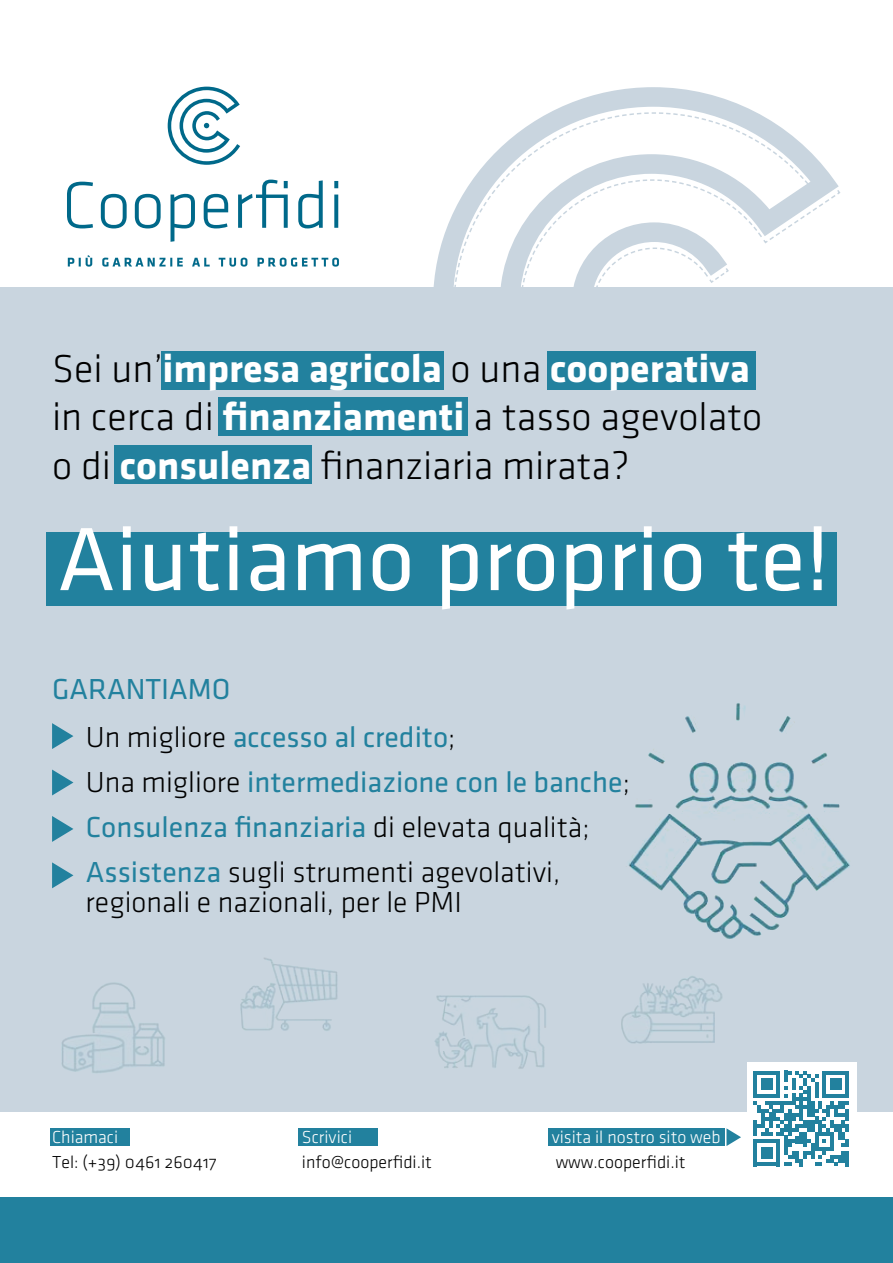
<style>
.page{position:relative;width:893px;height:1263px;background:#fff}
.page>*{position:absolute;margin:0;border:0;box-sizing:border-box;transform-origin:0 0}
.t1{font:93px "Klavika Regular OSF";color:#fff}
.t2{font:40.35px/48.4px "Klavika Light OSF";color:#000}
.t3{font:40.35px "Klavika Bold Bold OSF";color:#fff}
.t4{font:30px/45px "Klavika Regular OSF";color:#22819e}
.t5{font:30px/30px "Klavika Light OSF";color:#000}
.t6{font:18px "Klavika Light OSF";color:#000}
.t7{font:18px "Klavika Light OSF";color:#fff}
.s1{font-family:"Klavika Light OSF";color:#000}
.s2{font-family:"Klavika Bold Bold OSF";color:#fff}
.s3{font-family:"Klavika Regular OSF";color:#22819e}
</style>
<div class="page">
<div style="left:0;top:287px;width:893px;height:825px;background:#c9d5df"></div>
<div style="left:50px;top:1128px;width:79px;height:18px;background:#22819e"></div>
<div style="left:298px;top:1128px;width:79px;height:18px;background:#22819e"></div>
<div style="left:549px;top:1128px;width:176px;height:18px;background:#22819e"></div>
<svg style="left:168px;top:87px;width:72px;height:78px"></svg>
<svg style="left:67px;top:182px;width:26px;height:46px"></svg>
<svg style="left:101px;top:194px;width:26px;height:34px"></svg>
<svg style="left:135px;top:194px;width:26px;height:34px"></svg>
<svg style="left:171px;top:194px;width:24px;height:48px"></svg>
<svg style="left:204px;top:194px;width:24px;height:34px"></svg>
<svg style="left:238px;top:180px;width:50px;height:48px"></svg>
<svg style="left:298px;top:180px;width:25px;height:48px"></svg>
<svg style="left:334px;top:181px;width:4px;height:7px"></svg>
<svg style="left:334px;top:195px;width:4px;height:33px"></svg>
<svg style="left:68px;top:255px;width:271px;height:12px"></svg>
<div style="left:747px;top:1062px;width:109px;height:135px;background:#fff"></div>
<svg style="left:753px;top:1071px;width:96px;height:95px"></svg>
<img style="left:628px;top:703px;width:222px;height:236px">
<img style="left:621px;top:976px;width:102px;height:68px">
<img style="left:434px;top:995px;width:112px;height:74px">
<svg style="left:52px;top:723px;width:21px;height:26px"></svg>
<svg style="left:52px;top:769px;width:21px;height:26px"></svg>
<svg style="left:52px;top:816px;width:21px;height:26px"></svg>
<svg style="left:52px;top:862px;width:21px;height:26px"></svg>
<img style="left:240px;top:958px;width:98px;height:73px">
<svg style="left:432px;top:92px;width:409px;height:344px"></svg>
<div style="left:114px;top:445px;width:198px;height:39px;background:#22819e"></div>
<div style="left:218px;top:397px;width:250px;height:38px;background:#22819e"></div>
<div style="left:162px;top:351px;width:282px;height:38px;background:#22819e"></div>
<div style="left:547px;top:351px;width:209px;height:38px;background:#22819e"></div>
<div style="left:47px;top:532px;width:790px;height:74px;background:#22819e"></div>
<div style="left:0;top:1197px;width:893px;height:66px;background:#22819e"></div>
<img style="left:61px;top:982px;width:104px;height:91px">
<svg style="left:726px;top:1128px;width:15px;height:18px"></svg>
<h2 class="t3" style="left:52px;top:346px;width:699px"><span class="s1">Sei un’</span>impresa agricola <span class="s1">o una</span> cooperativa</h2>
<h2 class="t2" style="left:52px;top:393px;width:712px">in cerca di <span class="s2">finanziamenti</span> a tasso agevolato o di <span class="s2">consulenza</span> finanziaria mirata?</h2>
<h1 class="t1" style="left:58px;top:511px;width:774px">Aiutiamo proprio te!</h1>
<p class="t4" style="left:52px;top:667px;width:180px">GARANTIAMO</p>
<p class="t4" style="left:86px;top:715px;width:546px"><span class="s1">Un migliore</span> accesso al credito<span class="s1">;<br>Una migliore</span> intermediazione con le banche<span class="s1">;<br></span>Consulenza finanziaria <span class="s1">di elevata qualità;</span></p>
<p class="t5" style="left:86px;top:858px;width:476px"><span class="s3">Assistenza</span> sugli strumenti agevolativi, regionali e nazionali, per le PMI</p>
<p class="t7" style="left:52px;top:1127px;width:68px">Chiamaci</p>
<p class="t6" style="left:52px;top:1153px;width:166px">Tel: (+39) 0461 260417</p>
<p class="t7" style="left:302px;top:1127px;width:52px">Scrivici</p>
<p class="t6" style="left:302px;top:1153px;width:131px">info@cooperfidi.it</p>
<p class="t7" style="left:552px;top:1127px;width:170px">visita il nostro sito web</p>
<p class="t6" style="left:556px;top:1153px;width:131px">www.cooperfidi.it</p>
</div>
